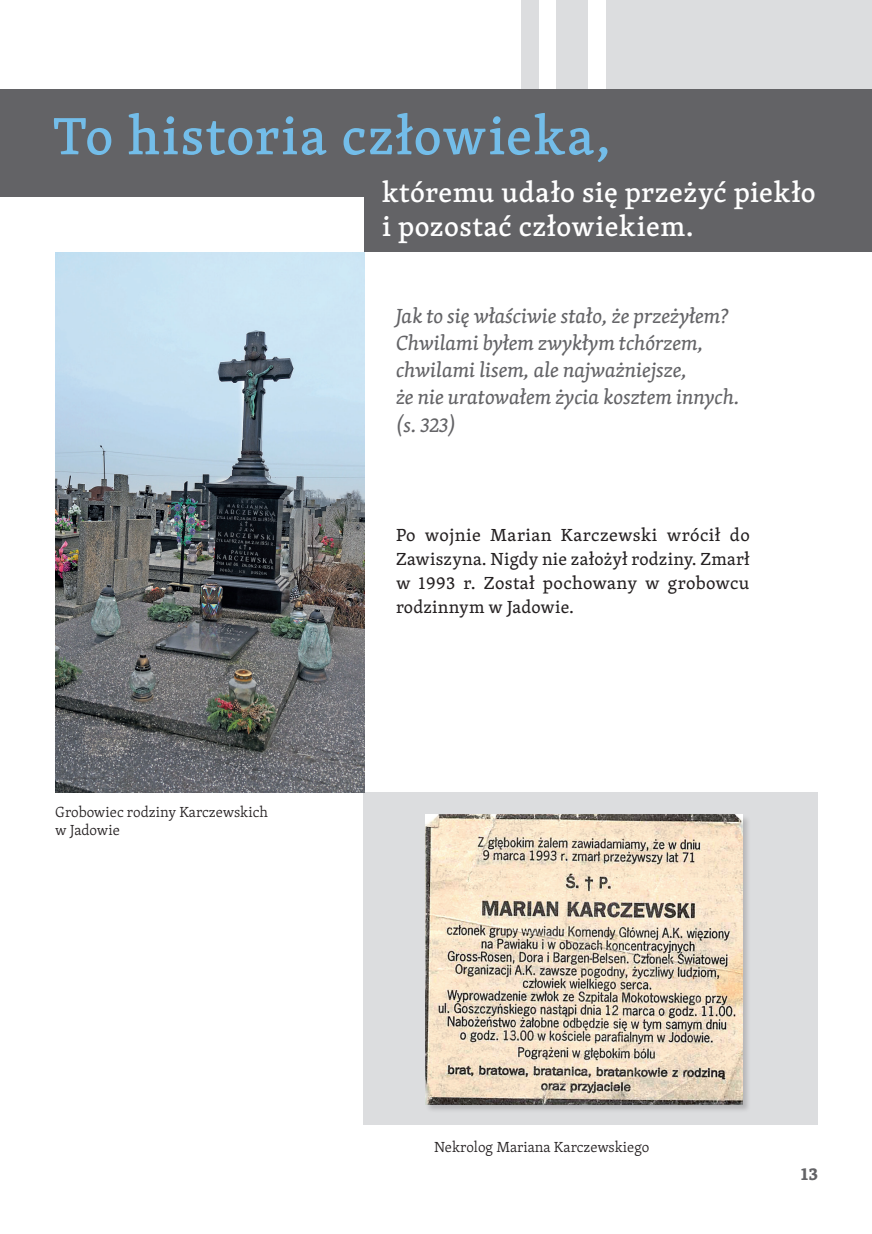
<style>
.page{position:relative;width:872px;height:1234px;background:#fff}
.page>*{position:absolute;margin:0;border:0;box-sizing:border-box;transform-origin:0 0}
.t1{font:500 54px "Skolar Latin";letter-spacing:.03em;color:#73bde9}
.t2{font:500 28.5px/34.2px "Skolar Latin";letter-spacing:.015em;color:#fff}
.t3{font:italic 21px/27px "Skolar Latin";color:#636366}
.t4{font:18px/24px "Skolar Latin";letter-spacing:.01em;color:#231f20;text-align:justify}
.t5{font:700 18px "Skolar Latin";color:#636366}
.t6{font:300 15px/18px "Skolar Latin";color:#231f20}
</style>
<div class="page">
<div style="left:606px;top:0;width:266px;height:89px;background:#dcdddf"></div>
<div style="left:556px;top:0;width:32px;height:89px;background:#dcdddf"></div>
<div style="left:521px;top:0;width:18px;height:89px;background:#dcdddf"></div>
<div style="left:0;top:89px;width:872px;height:108px;background:#636366"></div>
<div style="left:364px;top:792px;width:454px;height:332px;background:#dcdddf"></div>
<img style="left:56px;top:252px;width:308px;height:540px">
<div style="left:425px;top:814px;width:326px;height:298px;background:#231f20;opacity:.2"></div>
<img style="left:426px;top:814px;width:316px;height:290px">
<div style="left:364px;top:175px;width:508px;height:77px;background:#636366"></div>
<h1 class="t1" style="left:53px;top:95px;width:559px">To historia człowieka,</h1>
<h2 class="t2" style="left:382px;top:174px;width:435px">któremu udało się przeżyć piekło i pozostać człowiekiem.</h2>
<p class="t3" style="left:396px;top:302px;width:345px">Jak to się właściwie stało, że przeżyłem?<br>Chwilami byłem zwykłym tchórzem, chwilami lisem, ale najważniejsze,<br>że nie uratowałem życia kosztem innych. (s. 323)</p>
<p class="t6" style="left:55px;top:802px;width:214px">Grobowiec rodziny Karczewskich w Jadowie</p>
<p class="t4" style="left:396px;top:522px;width:355px">Po wojnie Marian Karczewski wrócił do Zawiszyna. Nigdy nie założył rodziny. Zmarł w 1993 r. Został pochowany w grobowcu rodzinnym w Jadowie.</p>
<p class="t6" style="left:434px;top:1137px;width:216px">Nekrolog Mariana Karczewskiego</p>
<p class="t5" style="left:801px;top:1159px;width:18px">13</p>
</div>
